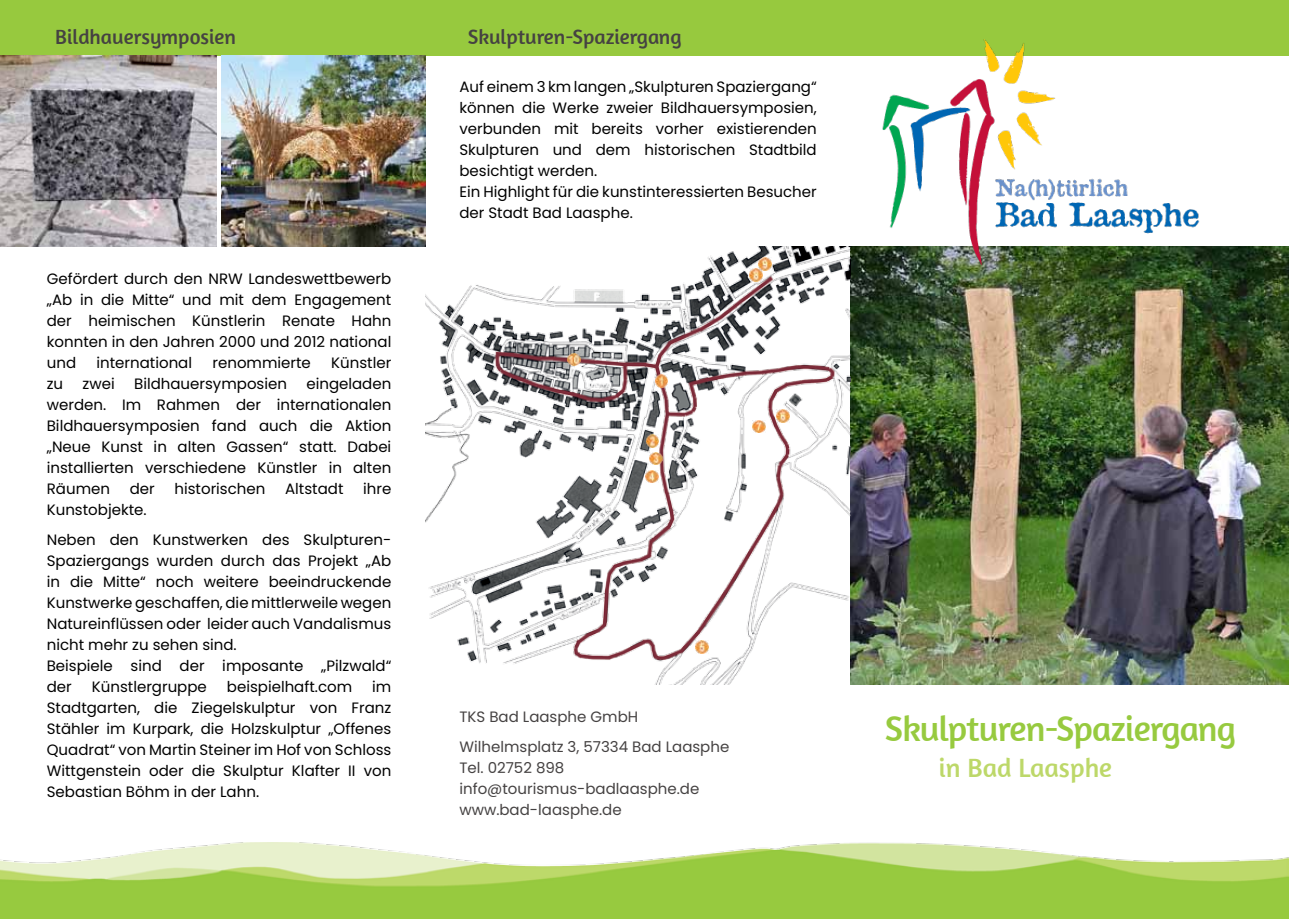
<style>
.page{position:relative;width:1289px;height:919px;background:#fff}
.page>*{position:absolute;margin:0;border:0;box-sizing:border-box;transform-origin:0 0}
.t1{font:36px "Amaranth";letter-spacing:-.02em;color:#97ca3f}
.t2{font:27px "Amaranth";color:#bdd869}
.t3{font:21px "Amaranth";color:#454242}
.t4{font:15px/21px "Poppins";color:#000;text-align:justify}
.t5{font:15px/21px "Poppins";color:#454242}
</style>
<div class="page">
<div style="left:0;top:0;width:1288px;height:55px;background:#97c93e"></div>
<img style="left:0;top:842px;width:1288px;height:76px">
<img style="left:0;top:55px;width:217px;height:192px">
<img style="left:221px;top:55px;width:204px;height:192px">
<img style="left:425px;top:247px;width:863px;height:438px">
<img style="left:882px;top:39px;width:363px;height:225px">
<svg style="left:568px;top:353px;width:12px;height:13px"></svg>
<svg style="left:749px;top:257px;width:22px;height:24px"></svg>
<svg style="left:655px;top:374px;width:13px;height:13px"></svg>
<svg style="left:645px;top:434px;width:17px;height:49px"></svg>
<svg style="left:695px;top:640px;width:13px;height:13px"></svg>
<svg style="left:776px;top:409px;width:13px;height:13px"></svg>
<svg style="left:753px;top:420px;width:12px;height:13px"></svg>
<h3 class="t3" style="left:55px;top:25px;width:182px">Bildhauersymposien</h3>
<h3 class="t3" style="left:468px;top:25px;width:215px">Skulpturen-Spaziergang</h3>
<p class="t4" style="left:47px;top:268px;width:346px">Gefördert durch den NRW Landeswettbewerb „Ab in die Mitte“ und mit dem Engagement der heimischen Künstlerin Renate Hahn konnten in den Jahren 2000 und 2012 national und</p>
<p class="t4" style="left:96px;top:352px;width:97px">international</p>
<p class="t4" style="left:212px;top:352px;width:100px">renommierte</p>
<p class="t4" style="left:331px;top:352px;width:62px">Künstler</p>
<p class="t4" style="left:47px;top:373px;width:346px;text-indent:260px">eingeladen werden. Im Rahmen der internationalen Bildhauersymposien fand auch die Aktion „Neue Kunst in alten Gassen“ statt. Dabei installierten verschiedene Künstler in alten Räumen</p>
<p class="t4" style="left:47px;top:373px;width:18px">zu</p>
<p class="t4" style="left:83px;top:373px;width:34px">zwei</p>
<p class="t4" style="left:134px;top:373px;width:154px">Bildhauersymposien</p>
<p class="t4" style="left:130px;top:478px;width:27px">der</p>
<p class="t4" style="left:174px;top:478px;width:92px">historischen</p>
<p class="t4" style="left:285px;top:478px;width:60px">Altstadt</p>
<p class="t4" style="left:363px;top:478px;width:30px">ihre</p>
<p class="t4" style="left:47px;top:494px;width:346px;line-height:30px">Kunstobjekte.<br>Neben den Kunstwerken des Skulpturen-</p>
<p class="t4" style="left:47px;top:550px;width:346px;text-align:left">Spaziergangs wurden durch das Projekt „Ab in die Mitte“ noch weitere beeindruckende Kunstwerke geschaffen, die mittlerweile wegen Natureinflüssen oder leider auch Vandalismus nicht mehr zu sehen sind.<br>Beispiele sind der imposante „Pilzwald“ der</p>
<p class="t4" style="left:92px;top:676px;width:116px">Künstlergruppe</p>
<p class="t4" style="left:227px;top:676px;width:127px">beispielhaft.com</p>
<p class="t4" style="left:47px;top:676px;width:346px;text-indent:325px">im Stadtgarten, die Ziegelskulptur von Franz Stähler im Kurpark, die Holzskulptur „Offenes Quadrat“ von Martin Steiner im Hof von Schloss Wittgenstein oder die Skulptur Klafter II von Sebastian Böhm in der Lahn.</p>
<p class="t4" style="left:459px;top:77px;width:359px;text-align:left">Auf einem 3 km langen „Skulpturen Spaziergang“ können die Werke zweier Bildhauersymposien, verbunden mit bereits vorher existierenden Skulpturen und dem historischen Stadtbild besichtigt werden.<br>Ein Highlight für die kunstinteressierten Besucher der Stadt Bad Laasphe.</p>
<p class="t5" style="left:459px;top:701px;width:271px;line-height:30px">TKS Bad Laasphe GmbH<br>Wilhelmsplatz 3, 57334 Bad Laasphe</p>
<p class="t5" style="left:459px;top:757px;width:241px">Tel. 02752 898 info@tourismus-badlaasphe.de www.bad-laasphe.de</p>
<h1 class="t1" style="left:884px;top:708px;width:352px">Skulpturen-Spaziergang</h1>
<h2 class="t2" style="left:938px;top:752px;width:175px">in Bad Laasphe</h2>
</div>
